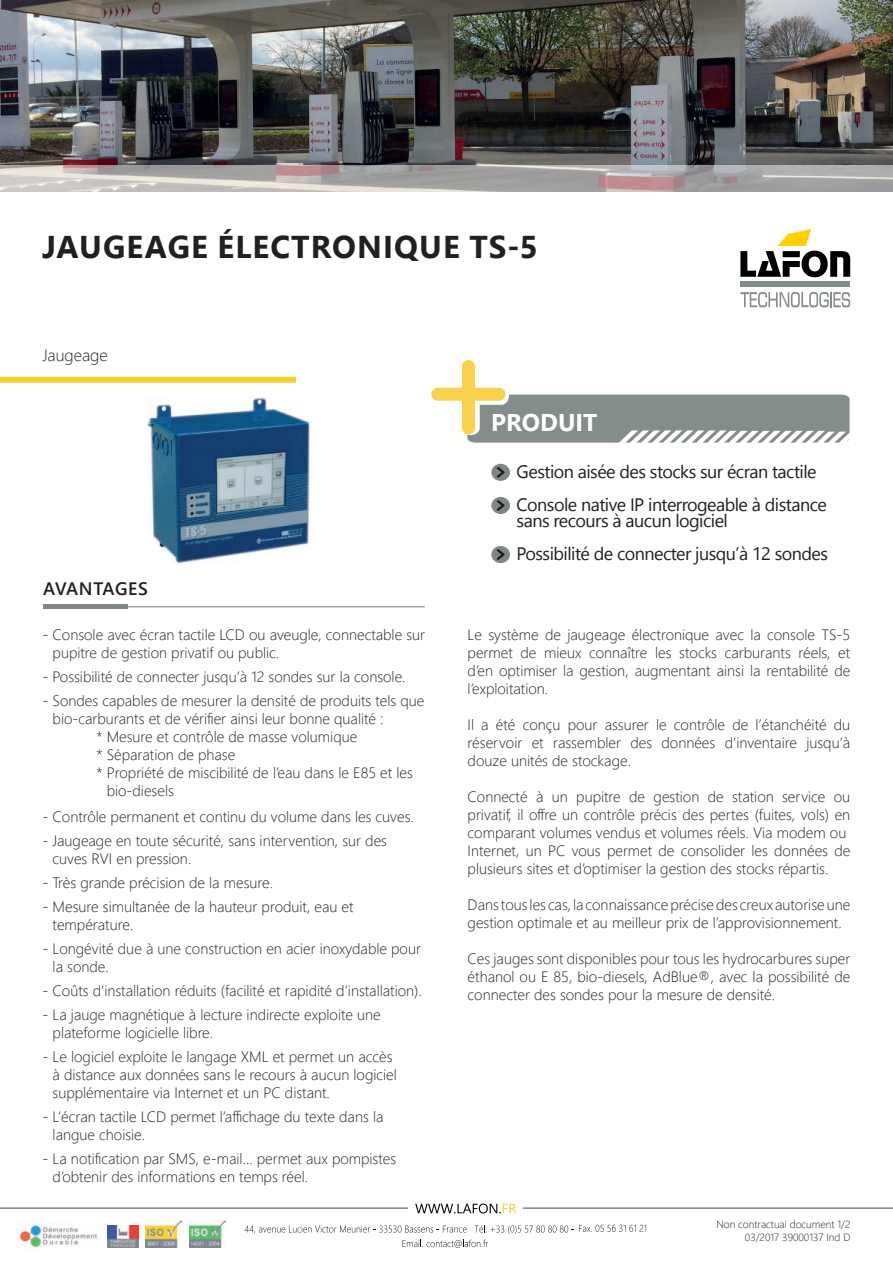
<style>
.page{position:relative;width:893px;height:1263px;background:#fff}
.page>*{position:absolute;margin:0;border:0;box-sizing:border-box;transform-origin:0 0}
.t1{font:700 31.5px "Segoe UI";letter-spacing:.035em;color:#231f20}
.t2{font:700 24.15px "Segoe UI";color:#fff}
.t3{font:18px/33px "Segoe UI";letter-spacing:-.03em;color:#231f20}
.t4{font:600 18px "Segoe UI";letter-spacing:.03em;color:#231f20}
.t5{font:300 16.5px "Segoe UI";color:#231f20}
.t6{font:300 15px/18px "Segoe UI";color:#231f20}
.t7{font:300 10.5px/12.6px "Segoe UI";color:#231f20;text-align:right}
</style>
<div class="page">
<div style="left:740px;top:282px;width:110px;height:5px;background:#858d8b"></div>
<svg style="left:740px;top:229px;width:110px;height:48px"></svg>
<svg style="left:740px;top:292px;width:110px;height:15px"></svg>
<svg style="left:434px;top:360px;width:415px;height:83px"></svg>
<div style="left:462px;top:360px;width:13px;height:74px;background:#fad14d;border-radius:7px"></div>
<div style="left:431px;top:388px;width:75px;height:13px;background:#fad14d;border-radius:7px"></div>
<div style="left:0;top:377px;width:296px;height:6px;background:#efd22d"></div>
<hr style="left:0;top:1207px;width:893px;height:2px;background:#808586">
<div style="left:409px;top:1201px;width:114px;height:16px;background:#fff"></div>
<svg style="left:415px;top:1203px;width:101px;height:10px"></svg>
<svg style="left:245px;top:1225px;width:222px;height:9px"></svg>
<svg style="left:475px;top:1225px;width:171px;height:9px"></svg>
<svg style="left:402px;top:1240px;width:86px;height:8px"></svg>
<img style="left:190px;top:1220px;width:36px;height:27px">
<img style="left:146px;top:1220px;width:35px;height:27px">
<img style="left:107px;top:1225px;width:32px;height:23px">
<img style="left:16px;top:1223px;width:81px;height:25px">
<img style="left:0;top:0;width:893px;height:165px">
<svg style="left:0;top:165px;width:893px;height:27px;background:#b3aead"></svg>
<div style="left:43px;top:604px;width:84px;height:5px;background:#808586"></div>
<hr style="left:47px;top:606px;width:378px;height:1px;background:#808586">
<div style="left:491px;top:464px;width:19px;height:17px;background:#808586;border-radius:50%"></div>
<div style="left:491px;top:497px;width:19px;height:17px;background:#808586;border-radius:50%"></div>
<div style="left:491px;top:546px;width:19px;height:17px;background:#808586;border-radius:50%"></div>
<svg style="left:497px;top:467px;width:7px;height:10px"></svg>
<svg style="left:497px;top:500px;width:7px;height:10px"></svg>
<svg style="left:497px;top:549px;width:7px;height:10px"></svg>
<img style="left:148px;top:398px;width:162px;height:166px">
<h1 class="t1" style="left:42px;top:222px;width:497px">JAUGEAGE ÉLECTRONIQUE TS-5</h1>
<p class="t5" style="left:43px;top:342px;width:67px">Jaugeage</p>
<p class="t4" style="left:43px;top:574px;width:106px">AVANTAGES</p>
<p class="t6" style="left:53px;top:625px;width:374px;text-indent:-10px">- Console avec écran tactile LCD ou aveugle, connectable sur pupitre de gestion privatif ou public.</p>
<p class="t6" style="left:43px;top:667px;width:365px">- Possibilité de connecter jusqu’à 12 sondes sur la console.</p>
<p class="t6" style="left:43px;top:691px;width:383px">- Sondes capables de mesurer la densité de produits tels que</p>
<p class="t6" style="left:53px;top:709px;width:332px">bio-carburants et de vérifier ainsi leur bonne qualité :</p>
<p class="t6" style="left:97px;top:727px;width:262px">* Mesure et contrôle de masse volumique</p>
<p class="t6" style="left:97px;top:745px;width:140px">* Séparation de phase</p>
<p class="t6" style="left:97px;top:763px;width:318px">* Propriété de miscibilité de l’eau dans le E85 et les</p>
<p class="t6" style="left:107px;top:781px;width:69px">bio-diesels</p>
<p class="t6" style="left:43px;top:806px;width:373px">- Contrôle permanent et continu du volume dans les cuves.</p>
<p class="t6" style="left:53px;top:830px;width:336px;text-indent:-10px">- Jaugeage en toute sécurité, sans intervention, sur des cuves RVI en pression.</p>
<p class="t6" style="left:43px;top:872px;width:232px">- Très grande précision de la mesure.</p>
<p class="t6" style="left:53px;top:896px;width:303px;text-indent:-10px">- Mesure simultanée de la hauteur produit, eau et température.</p>
<p class="t6" style="left:53px;top:938px;width:370px;text-indent:-10px">- Longévité due à une construction en acier inoxydable pour la sonde.</p>
<p class="t6" style="left:43px;top:980px;width:381px">- Coûts d’installation réduits (facilité et rapidité d’installation).</p>
<p class="t6" style="left:53px;top:1004px;width:330px;text-indent:-10px">- La jauge magnétique à lecture indirecte exploite une plateforme logicielle libre.</p>
<p class="t6" style="left:53px;top:1046px;width:346px;text-indent:-10px">- Le logiciel exploite le langage XML et permet un accès à distance aux données sans le recours à aucun logiciel supplémentaire via Internet et un PC distant.</p>
<p class="t6" style="left:53px;top:1106px;width:332px;text-indent:-10px">- L’écran tactile LCD permet l’affichage du texte dans la langue choisie.</p>
<p class="t6" style="left:53px;top:1148px;width:345px;text-indent:-10px">- La notification par SMS, e-mail... permet aux pompistes d’obtenir des informations en temps réel.</p>
<h2 class="t2" style="left:491px;top:403px;width:108px">PRODUIT</h2>
<p class="t3" style="left:517px;top:455px;width:312px">Gestion aisée des stocks sur écran tactile<br>Console native IP interrogeable à distance</p>
<p class="t3" style="left:517px;top:504px;width:313px">sans recours à aucun logiciel<br>Possibilité de connecter jusqu’à 12 sondes</p>
<p class="t6" style="left:468px;top:625px;width:384px;text-align:justify">Le système de jaugeage électronique avec la console TS-5 permet de mieux connaître les stocks carburants réels, et d’en optimiser la gestion, augmentant ainsi la rentabilité de l’exploitation.</p>
<p class="t6" style="left:468px;top:715px;width:384px;text-align:justify">Il a été conçu pour assurer le contrôle de l’étanchéité du réservoir et rassembler des données d’inventaire jusqu’à douze unités de stockage.</p>
<p class="t6" style="left:468px;top:787px;width:384px">Connecté à un pupitre de gestion de station service ou privatif, il offre un contrôle précis des pertes (fuites, vols) en comparant volumes vendus et volumes réels. Via modem ou Internet, un PC vous permet de consolider les données de plusieurs sites et d’optimiser la gestion des stocks répartis.</p>
<p class="t6" style="left:468px;top:895px;width:384px">Dans tous les cas, la connaissance précise des creux autorise une gestion optimale et au meilleur prix de l’approvisionnement.</p>
<p class="t6" style="left:468px;top:949px;width:384px;text-align:justify">Ces jauges sont disponibles pour tous les hydrocarbures super éthanol ou E 85, bio-diesels, AdBlue®, avec la possibilité de connecter des sondes pour la mesure de densité.</p>
<p class="t7" style="left:716px;top:1217px;width:135px">Non contractual document 1/2<br>03/2017 39000137 Ind D</p>
</div>
